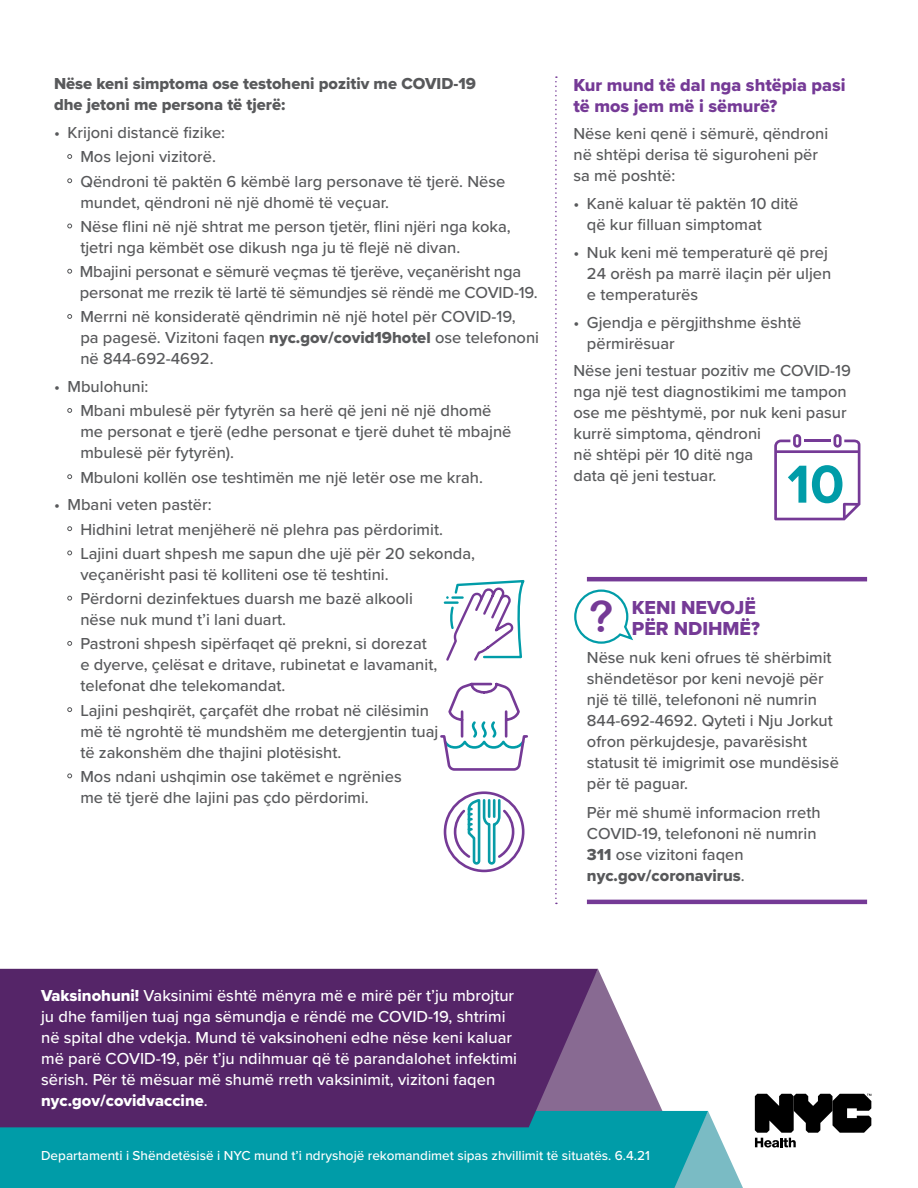
<style>
.page{position:relative;width:918px;height:1188px;background:#fff}
.page>*{position:absolute;margin:0;border:0;box-sizing:border-box;transform-origin:0 0}
.bullet{font:700 55.35px "Proxima Nova";color:#009ca8}
.bullet-2{font:43.2px "Arial Rounded MT Bold";color:#753a96}
.bullet-3{font:19.5px/21px "Proxima Nova Extrabld";color:#753a96}
.bullet-4{font:18px/21px "Proxima Nova Extrabld";color:#753a96}
.bullet-5{font:500 16.5px/21px "Proxima Nova";color:#58595b}
.bullet-6{font:500 16.5px/21px "Proxima Nova";color:#fff}
.bullet-7{font:16.5px/21px "Proxima Nova Extrabld";color:#58595b}
.t1{font:500 13.5px "Proxima Nova";color:#fff}
.s1{font-family:"Proxima Nova Extrabld";font-weight:400}
</style>
<div class="page">
<hr style="left:587px;top:577px;width:280px;height:4px;background:#753a96">
<svg style="left:598px;top:969px;width:145px;height:219px"></svg>
<div style="left:0;top:1111px;width:708px;height:77px;background:#009ca8"></div>
<svg style="left:755px;top:1094px;width:116px;height:54px"></svg>
<svg style="left:574px;top:589px;width:59px;height:55px"></svg>
<svg style="left:68px;top:154px;width:4px;height:5px"></svg>
<svg style="left:68px;top:179px;width:4px;height:4px"></svg>
<svg style="left:68px;top:224px;width:4px;height:4px"></svg>
<svg style="left:68px;top:269px;width:4px;height:4px"></svg>
<svg style="left:68px;top:314px;width:4px;height:5px"></svg>
<svg style="left:68px;top:408px;width:4px;height:5px"></svg>
<svg style="left:68px;top:474px;width:4px;height:5px"></svg>
<svg style="left:68px;top:526px;width:4px;height:5px"></svg>
<svg style="left:68px;top:551px;width:4px;height:4px"></svg>
<svg style="left:68px;top:596px;width:4px;height:4px"></svg>
<svg style="left:68px;top:641px;width:4px;height:5px"></svg>
<svg style="left:68px;top:707px;width:4px;height:5px"></svg>
<svg style="left:68px;top:774px;width:4px;height:4px"></svg>
<svg style="left:444px;top:580px;width:81px;height:81px"></svg>
<svg style="left:555px;top:76px;width:2px;height:828px"></svg>
<svg style="left:440px;top:682px;width:88px;height:89px"></svg>
<svg style="left:774px;top:434px;width:86px;height:86px"></svg>
<svg style="left:443px;top:791px;width:82px;height:82px"></svg>
<hr style="left:587px;top:900px;width:280px;height:4px;background:#753a96">
<div style="left:0;top:969px;width:598px;height:158px;background:#552568"></div>
<p class="bullet-7" style="left:54px;top:73px;width:423px">Nëse keni simptoma ose testoheni pozitiv me COVID-19 dhe jetoni me persona të tjerë:</p>
<p class="bullet-5" style="left:54px;top:122px;width:173px">• Krijoni distancë fizike:</p>
<p class="bullet-5" style="left:80px;top:146px;width:137px">Mos lejoni vizitorë.</p>
<p class="bullet-5" style="left:80px;top:170px;width:426px">Qëndroni të paktën 6 këmbë larg personave të tjerë. Nëse mundet, qëndroni në një dhomë të veçuar.</p>
<p class="bullet-5" style="left:80px;top:215px;width:432px">Nëse flini në një shtrat me person tjetër, flini njëri nga koka, tjetri nga këmbët ose dikush nga ju të flejë në divan.</p>
<p class="bullet-5" style="left:80px;top:261px;width:459px">Mbajini personat e sëmurë veçmas të tjerëve, veçanërisht nga personat me rrezik të lartë të sëmundjes së rëndë me COVID-19.</p>
<p class="bullet-5" style="left:80px;top:306px;width:460px">Merrni në konsideratë qëndrimin në një hotel për COVID-19,<br>pa pagesë. Vizitoni faqen <span class="s1">nyc.gov/covid19hotel</span> ose telefononi në 844-692-4692.</p>
<p class="bullet-5" style="left:54px;top:376px;width:96px">• Mbulohuni:</p>
<p class="bullet-5" style="left:80px;top:400px;width:433px">Mbani mbulesë për fytyrën sa herë që jeni në një dhomë me personat e tjerë (edhe personat e tjerë duhet të mbajnë mbulesë për fytyrën).</p>
<p class="bullet-5" style="left:80px;top:466px;width:404px">Mbuloni kollën ose teshtimën me një letër ose me krah.</p>
<p class="bullet-5" style="left:54px;top:494px;width:159px">• Mbani veten pastër:</p>
<p class="bullet-5" style="left:80px;top:518px;width:364px">Hidhini letrat menjëherë në plehra pas përdorimit.</p>
<p class="bullet-5" style="left:80px;top:542px;width:396px">Lajini duart shpesh me sapun dhe ujë për 20 sekonda, veçanërisht pasi të kolliteni ose të teshtini.</p>
<p class="bullet-5" style="left:80px;top:588px;width:334px">Përdorni dezinfektues duarsh me bazë alkooli nëse nuk mund t’i lani duart.</p>
<p class="bullet-5" style="left:80px;top:633px;width:358px">Pastroni shpesh sipërfaqet që prekni, si dorezat e dyerve, çelësat e dritave, rubinetat e lavamanit, telefonat dhe telekomandat.</p>
<p class="bullet-5" style="left:80px;top:699px;width:359px">Lajini peshqirët, çarçafët dhe rrobat në cilësimin më të ngrohtë të mundshëm me detergjentin tuaj të zakonshëm dhe thajini plotësisht.</p>
<p class="bullet-5" style="left:80px;top:765px;width:323px">Mos ndani ushqimin ose takëmet e ngrënies me të tjerë dhe lajini pas çdo përdorimi.</p>
<p class="bullet-4" style="left:573px;top:74px;width:274px">Kur mund të dal nga shtëpia pasi të mos jem më i sëmurë?</p>
<p class="bullet-5" style="left:573px;top:123px;width:256px">Nëse keni qenë i sëmurë, qëndroni në shtëpi derisa të siguroheni për sa më poshtë:</p>
<p class="bullet-5" style="left:587px;top:193px;width:213px;text-indent:-14px">• Kanë kaluar të paktën 10 ditë që kur filluan simptomat</p>
<p class="bullet-5" style="left:587px;top:241px;width:246px;text-indent:-14px">• Nuk keni më temperaturë që prej<br>24 orësh pa marrë ilaçin për uljen e temperaturës</p>
<p class="bullet-5" style="left:587px;top:311px;width:216px;text-indent:-14px">• Gjendja e përgjithshme është përmirësuar</p>
<p class="bullet-5" style="left:573px;top:360px;width:279px">Nëse jeni testuar pozitiv me COVID-19 nga një test diagnostikimi me tampon ose me pështymë, por nuk keni pasur kurrë simptoma, qëndroni<br>në shtëpi për 10 ditë nga<br>data që jeni testuar.</p>
<p class="bullet" style="left:787px;top:443px;width:59px">10</p>
<p class="bullet-3" style="left:632px;top:597px;width:130px">KENI NEVOJË<br>PËR NDIHMË?</p>
<p class="bullet-5" style="left:587px;top:646px;width:254px">Nëse nuk keni ofrues të shërbimit shëndetësor por keni nevojë për një të tillë, telefononi në numrin<br>844-692-4692. Qyteti i Nju Jorkut ofron përkujdesje, pavarësisht statusit të imigrimit ose mundësisë për të paguar.</p>
<p class="bullet-5" style="left:587px;top:802px;width:235px">Për më shumë informacion rreth<br>COVID-19, telefononi në numrin<br><span class="s1">311</span> ose vizitoni faqen <span class="s1">nyc.gov/coronavirus</span>.</p>
<p class="bullet-2" style="left:589px;top:591px;width:26px">?</p>
<p class="bullet-6" style="left:41px;top:985px;width:478px"><span class="s1">Vaksinohuni!</span> Vaksinimi është mënyra më e mirë për t’ju mbrojtur ju dhe familjen tuaj nga sëmundja e rëndë me COVID-19, shtrimi në spital dhe vdekja. Mund të vaksinoheni edhe nëse keni kaluar më parë COVID-19, për t’ju ndihmuar që të parandalohet infektimi sërish. Për të mësuar më shumë rreth vaksinimit, vizitoni faqen <span class="s1">nyc.gov/covidvaccine</span>.</p>
<p class="t1" style="left:41px;top:1145px;width:610px">Departamenti i Shëndetësisë i NYC mund t’i ndryshojë rekomandimet sipas zhvillimit të situatës. 6.4.21</p>
</div>
